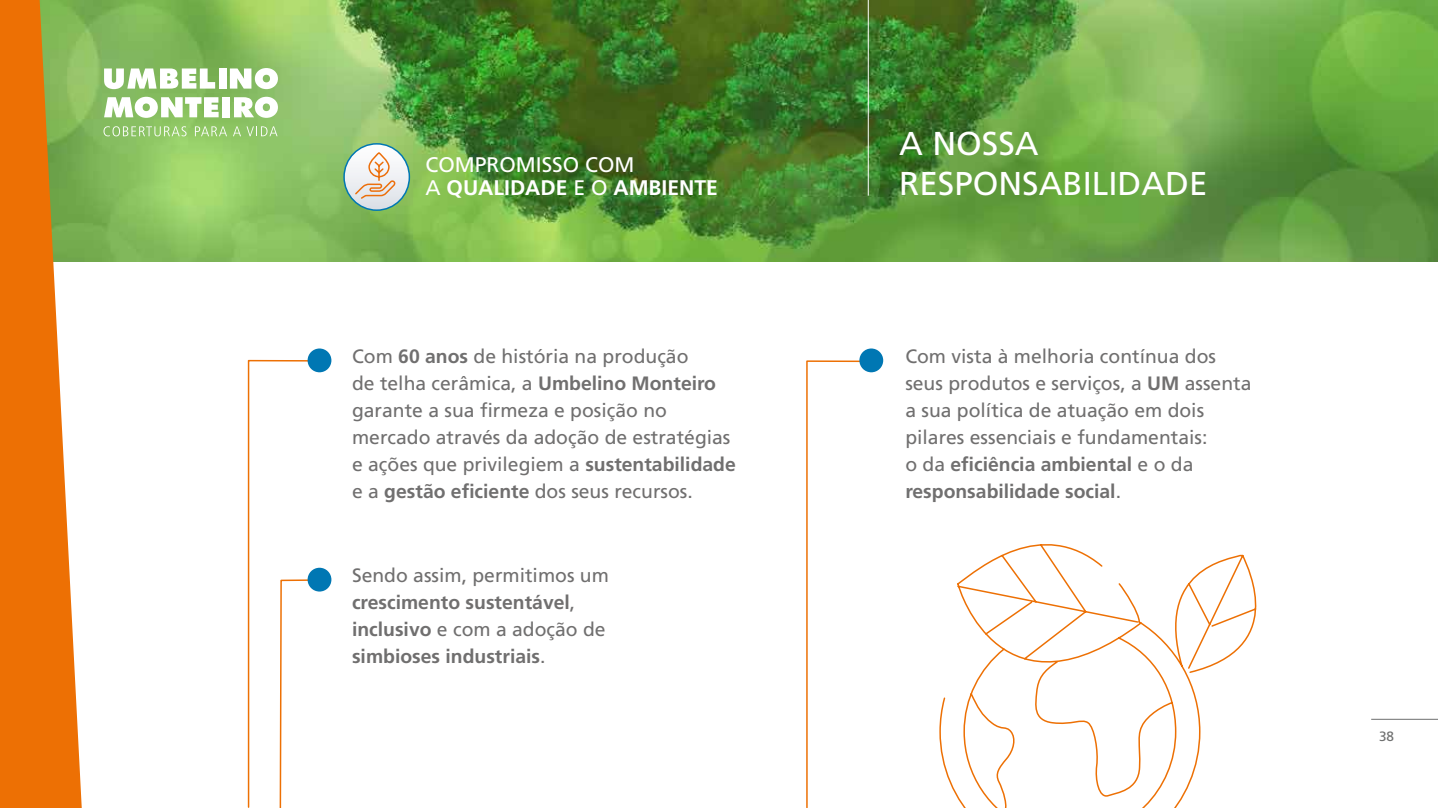
<style>
.page{position:relative;width:1438px;height:808px;background:#fff}
.page>*{position:absolute;margin:0;border:0;box-sizing:border-box;transform-origin:0 0}
.t1{font:33px/39.6px "Frutiger LT Std";color:#fff}
.t2{font:21.15px/23.5px "Frutiger LT Std";color:#fff}
.t3{font:19.35px/27px "Frutiger LT Std";color:#706f6f}
.t4{font:700 19.35px/27px "Frutiger LT Std";color:#706f6f}
.t5{font:13.5px "Frutiger LT Std";color:#6e6f6f}
.s1{font-weight:700}
.s2{font-weight:400}
</style>
<div class="page">
<hr style="left:1370px;top:719px;width:67px;height:1px;background:#6e6f6f">
<img style="left:82px;top:0;width:1355px;height:261px">
<svg style="left:103px;top:126px;width:83px;height:10px"></svg>
<svg style="left:233px;top:126px;width:44px;height:10px"></svg>
<svg style="left:195px;top:126px;width:32px;height:10px"></svg>
<svg style="left:104px;top:68px;width:111px;height:21px"></svg>
<div style="left:218px;top:68px;width:8px;height:21px;background:#fff"></div>
<svg style="left:230px;top:68px;width:48px;height:21px"></svg>
<svg style="left:104px;top:97px;width:114px;height:21px"></svg>
<div style="left:222px;top:97px;width:8px;height:20px;background:#fff"></div>
<svg style="left:234px;top:97px;width:44px;height:21px"></svg>
<hr style="left:867px;top:0;width:1px;height:196px;background:#fff">
<svg style="left:0;top:0;width:82px;height:808px;fill:#ed7004"></svg>
<svg style="left:939px;top:544px;width:318px;height:264px"></svg>
<svg style="left:806px;top:360px;width:66px;height:448px"></svg>
<svg style="left:247px;top:359px;width:74px;height:449px"></svg>
<div style="left:859px;top:348px;width:24px;height:24px;background:#0077b3;border-radius:50%"></div>
<div style="left:307px;top:348px;width:24px;height:24px;background:#0077b3;border-radius:50%"></div>
<div style="left:307px;top:568px;width:24px;height:23px;background:#0077b3;border-radius:50%"></div>
<svg style="left:344px;top:144px;width:65px;height:66px"></svg>
<p class="t2" style="left:425px;top:153px;width:294px">COMPROMISSO COM<br>A <span class="s1">QUALIDADE</span> E O <span class="s1">AMBIENTE</span></p>
<p class="t3" style="left:352px;top:343px;width:385px">Com <span class="s1">60 anos</span> de história na produção<br>de telha cerâmica, a <span class="s1">Umbelino Monteiro </span>garante a sua firmeza e posição no mercado através da adoção de estratégias e ações que privilegiem a <span class="s1">sustentabilidade </span>e a <span class="s1">gestão eficiente</span> dos seus recursos.</p>
<p class="t4" style="left:352px;top:562px;width:258px"><span class="s2">Sendo assim, permitimos um </span>crescimento sustentável<span class="s2">, </span>inclusivo <span class="s2">e com a adoção de </span>simbioses industriais<span class="s2">.</span></p>
<h1 class="t1" style="left:899px;top:124px;width:310px">A NOSSA<br>RESPONSABILIDADE</h1>
<p class="t3" style="left:905px;top:343px;width:347px">Com vista à melhoria contínua dos seus produtos e serviços, a <span class="s1">UM</span> assenta a sua política de atuação em dois pilares essenciais e fundamentais:<br>o da <span class="s1">eficiência ambiental</span> e o da <span class="s1">responsabilidade social</span>.</p>
<p class="t5" style="left:1378px;top:728px;width:17px">38</p>
</div>
